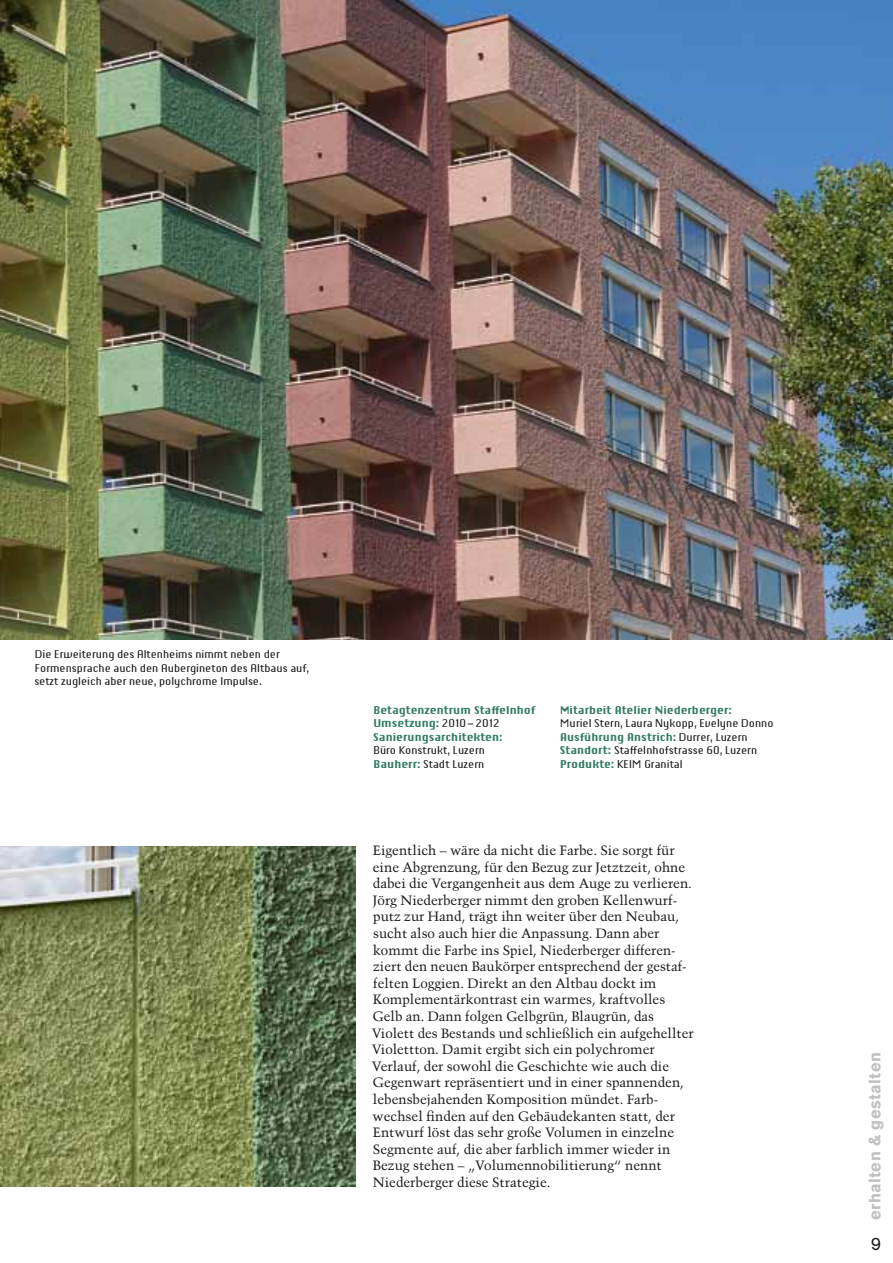
<style>
.page{position:relative;width:893px;height:1263px;background:#fff}
.page>*{position:absolute;margin:0;border:0;box-sizing:border-box;transform-origin:0 0}
.t1{font:18px "Akzidenz Grotesk BE";color:#1a1a18}
.t2{font:700 16.5px "Akzidenz Grotesk BE";letter-spacing:.025em;color:#bfc0bf}
.t3{font:13.5px/16.6px "Trump Mediaeval";color:#1a1a18}
.t4{font:10.5px/13.5px "Chiq Pro";color:#1a1a18}
.t5{font:700 10.5px/13.5px "Chiq Pro";color:#327b63}
.s1{font-weight:400;color:#1a1a18}
.s2{font-weight:700;color:#327b63}
</style>
<div class="page">
<img style="left:0;top:0;width:893px;height:639px">
<img style="left:0;top:846px;width:355px;height:341px">
<p class="t4" style="left:34px;top:647px;width:276px">Die Erweiterung des Altenheims nimmt neben der<br>Formensprache auch den Aubergineton des Altbaus auf, setzt zugleich aber neue, polychrome Impulse.</p>
<p class="t5" style="left:373px;top:703px;width:164px">Betagtenzentrum Staffelnhof<br>Umsetzung: <span class="s1">2010—2012<br></span>Sanierungsarchitekten:</p>
<p class="t4" style="left:373px;top:744px;width:113px">Büro Konstrukt, Luzern<br><span class="s2">Bauherr:</span> Stadt Luzern</p>
<p class="t5" style="left:560px;top:703px;width:173px">Mitarbeit Atelier Niederberger:</p>
<p class="t4" style="left:560px;top:717px;width:215px">Muriel Stern, Laura Nykopp, Evelyne Donno <span class="s2">Ausführung Anstrich:</span> Durrer, Luzern <span class="s2">Standort:</span> Staffelnhofstrasse 60, Luzern <span class="s2">Produkte:</span> KEIM Granital</p>
<p class="t3" style="left:372px;top:842px;width:323px">Eigentlich – wäre da nicht die Farbe. Sie sorgt für eine Abgrenzung, für den Bezug zur Jetztzeit, ohne dabei die Vergangenheit aus dem Auge zu verlieren.<br>Jörg Niederberger nimmt den groben Kellenwurf&shy;putz zur Hand, trägt ihn weiter über den Neubau, sucht also auch hier die Anpassung. Dann aber kommt die Farbe ins Spiel, Niederberger differen&shy;ziert den neuen Baukörper entsprechend der gestaf&shy;felten Loggien. Direkt an den Altbau dockt im Komplementärkontrast ein warmes, kraftvolles Gelb an. Dann folgen Gelbgrün, Blaugrün, das Violett des Bestands und schließlich ein aufgehellter Violettton. Damit ergibt sich ein polychromer Verlauf, der sowohl die Geschichte wie auch die Gegenwart repräsentiert und in einer spannenden, lebensbejahenden Komposition mündet. Farb&shy;wechsel finden auf den Gebäudekanten statt, der Entwurf löst das sehr große Volumen in einzelne Segmente auf, die aber farblich immer wieder in Bezug stehen – „Volumennobilitierung“ nennt Niederberger diese Strategie.</p>
<p class="t2" style="left:865px;top:1220px;width:169px;rotate:-90deg">erhalten &amp; gestalten</p>
<h1 class="t1" style="left:870px;top:1233px;width:12px">9</h1>
</div>
